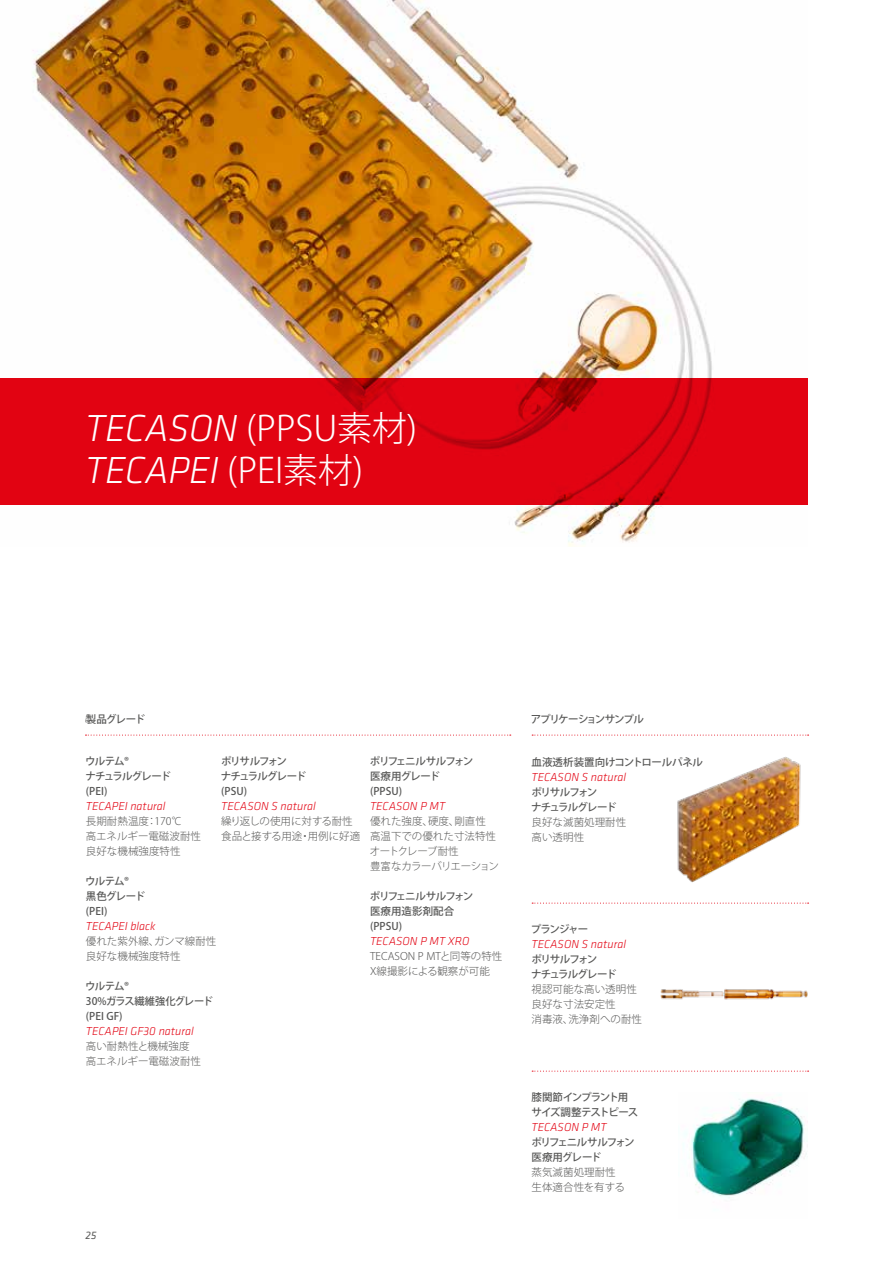
<style>
.page{position:relative;width:893px;height:1263px;background:#fff}
.page>*{position:absolute;margin:0;border:0;box-sizing:border-box;transform-origin:0 0}
.t1{font:italic 300 39px "Ensinger Klavika";letter-spacing:-.005em;color:#fff}
.t2{font:300 34.5px "Koz Go Pro";letter-spacing:.005em;color:#fff}
.t3{font:italic 300 12px "Ensinger Klavika";letter-spacing:.005em;color:#e30413}
.t4{font:italic 500 11.25px "Ensinger Klavika";letter-spacing:.005em;color:#575756}
.t5{font:italic 11.25px "Ensinger Klavika";color:#575756}
.t6{font:300 10.5px/15px "Koz Go Pro";letter-spacing:.005em;color:#575756}
.t7{font:500 10.5px/15px "Koz Go Pro";letter-spacing:-.085em;color:#575756}
.t8{font:500 10.5px/15px "Koz Go Pro";letter-spacing:-.11em;color:#575756}
.t9{font:500 10.5px/15px "Koz Go Pro";letter-spacing:-.035em;color:#575756}
.t10{font:500 10.5px/15px "Koz Go Pro";letter-spacing:-.01em;color:#575756}
.t11{font:500 10.5px "Koz Go Pro";letter-spacing:-.015em;color:#575756}
.t12{font:500 10.5px/15px "Koz Go Pro";letter-spacing:-.065em;color:#575756}
.t13{font:500 10.5px "Koz Go Pro";letter-spacing:-.105em;color:#575756}
.s1{font-family:"Ensinger Klavika";font-style:italic;font-size:39px}
.s2{font-family:"Koz Go Pro";font-style:normal;font-size:34.5px}
</style>
<div class="page">
<svg style="left:532px;top:735px;width:277px;height:1px"></svg>
<svg style="left:85px;top:735px;width:426px;height:1px"></svg>
<svg style="left:532px;top:903px;width:277px;height:1px"></svg>
<svg style="left:532px;top:1071px;width:277px;height:1px"></svg>
<img style="left:683px;top:1094px;width:125px;height:104px">
<img style="left:660px;top:989px;width:148px;height:11px">
<img style="left:677px;top:756px;width:124px;height:126px">
<img style="left:0;top:0;width:808px;height:546px">
<div style="left:0;top:378px;width:808px;height:126px;background:#e30413"></div>
<h2 class="t2" style="left:85px;top:406px;width:334px"><span class="s1">TECASON</span> (PPSU素材)</h2>
<h1 class="t1" style="left:85px;top:446px;width:280px">TECAPEI <span class="s2">(PEI素材)</span></h1>
<h1 class="t1" style="left:85px;top:446px;width:140px">S TION</h1>
<p class="t7" style="left:86px;top:712px;width:61px">製品グレード</p>
<p class="t13" style="left:531px;top:712px;width:115px">アプリケーションサンプル</p>
<p class="t7" style="left:221px;top:754px;width:87px">ポリサルフォン<br>ナチュラルグレード(PSU)</p>
<p class="t3" style="left:221px;top:798px;width:96px">TECASON S natural</p>
<p class="t6" style="left:221px;top:813px;width:141px">繰り返しの使用に対する耐性食品と接する用途・用例に好適</p>
<p class="t4" style="left:85px;top:711px;width:84px">Overview of types</p>
<p class="t4" style="left:531px;top:711px;width:103px">Application examples</p>
<p class="t7" style="left:370px;top:754px;width:105px">ポリフェニルサルフォン医療用グレード(PPSU)</p>
<p class="t3" style="left:370px;top:798px;width:77px">TECASON P MT</p>
<p class="t6" style="left:370px;top:813px;width:131px">優れた強度、硬度、剛直性<br>高温下での優れた寸法特性オートクレーブ耐性<br>豊富なカラーバリエーション</p>
<p class="t10" style="left:370px;top:889px;width:105px">ポリフェニルサルフォン医療用造影剤配合(PPSU)</p>
<p class="t3" style="left:370px;top:933px;width:101px">TECASON P MT XRO</p>
<p class="t6" style="left:370px;top:948px;width:134px">TECASON P MTと同等の特性<br>X線撮影による観察が可能</p>
<p class="t7" style="left:85px;top:754px;width:87px">ウルテム®<br>ナチュラルグレード(PEI)</p>
<p class="t3" style="left:86px;top:798px;width:81px">TECAPEI natural</p>
<p class="t6" style="left:86px;top:813px;width:117px">長期耐熱温度：170℃<br>高エネルギー電磁波耐性良好な機械強度特性</p>
<p class="t12" style="left:85px;top:874px;width:62px">ウルテム®<br>黒色グレード(PEI)</p>
<p class="t3" style="left:86px;top:918px;width:71px">TECAPEI black</p>
<p class="t6" style="left:86px;top:933px;width:132px">優れた紫外線、ガンマ線耐性良好な機械強度特性</p>
<p class="t9" style="left:85px;top:979px;width:130px">ウルテム®<br>30%ガラス繊維強化グレード(PEI GF)</p>
<p class="t3" style="left:86px;top:1023px;width:110px">TECAPEI GF30 natural</p>
<p class="t6" style="left:86px;top:1038px;width:117px">高い耐熱性と機械強度高エネルギー電磁波耐性</p>
<p class="t11" style="left:531px;top:755px;width:173px">血液透析装置向けコントロールパネル</p>
<p class="t3" style="left:531px;top:770px;width:96px">TECASON S natural</p>
<p class="t8" style="left:531px;top:785px;width:87px">ポリサルフォン<br>ナチュラルグレード</p>
<p class="t6" style="left:531px;top:815px;width:96px">良好な滅菌処理耐性高い透明性</p>
<p class="t7" style="left:531px;top:922px;width:59px">プランジャー</p>
<p class="t3" style="left:531px;top:936px;width:96px">TECASON S natural</p>
<p class="t8" style="left:531px;top:952px;width:87px">ポリサルフォン<br>ナチュラルグレード</p>
<p class="t6" style="left:531px;top:981px;width:112px">視認可能な高い透明性良好な寸法安定性<br>消毒液、洗浄剤への耐性</p>
<p class="t5" style="left:85px;top:1228px;width:13px">25</p>
<p class="t7" style="left:531px;top:1090px;width:108px">膝関節インプラント用サイズ調整テストピース</p>
<p class="t3" style="left:531px;top:1119px;width:77px">TECASON P MT</p>
<p class="t7" style="left:531px;top:1135px;width:105px">ポリフェニルサルフォン医療用グレード</p>
<p class="t6" style="left:531px;top:1164px;width:95px">蒸気滅菌処理耐性生体適合性を有する</p>
</div>
